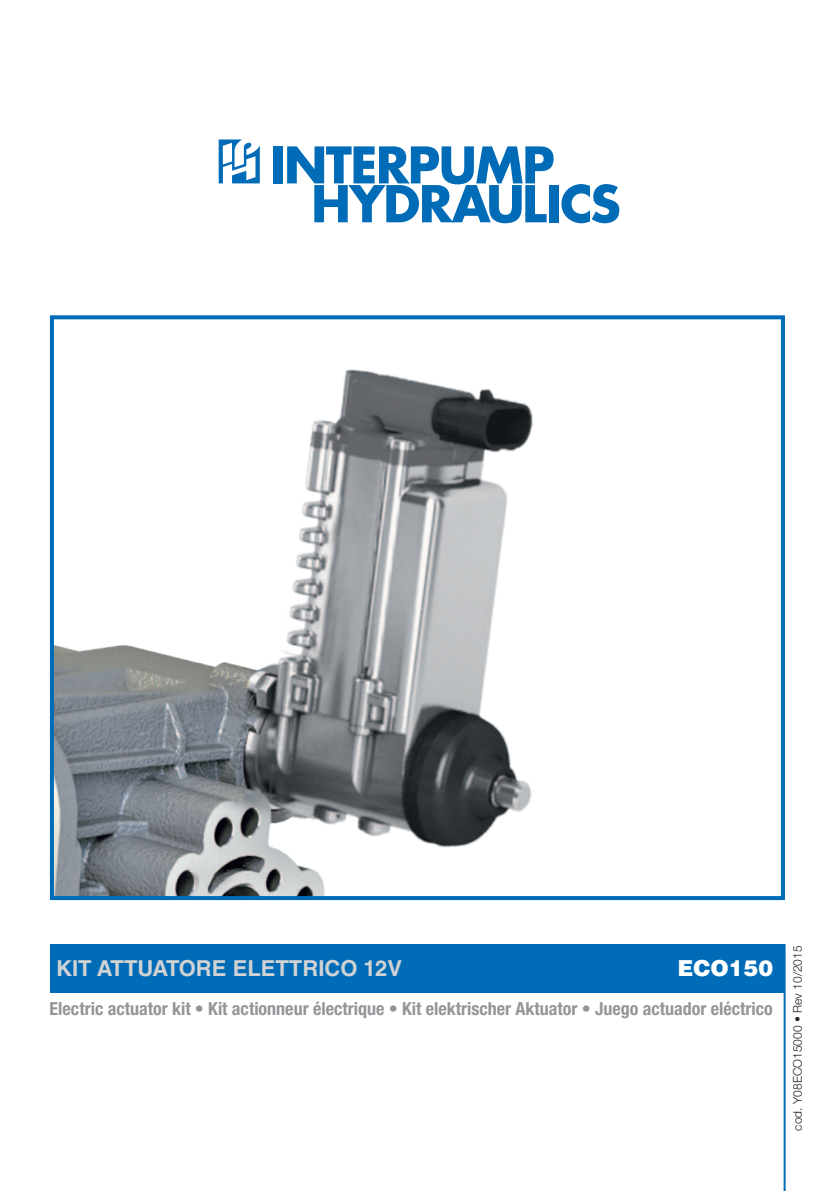
<style>
.page{position:relative;width:840px;height:1191px;background:#fff}
.page>*{position:absolute;margin:0;border:0;box-sizing:border-box;transform-origin:0 0}
.t1{font:700 22px "Helvetica LT Std";color:#d1d2d4}
.t2{font:900 22px "Helvetica LT Std";color:#fff}
.t3{font:700 condensed 18px "Helvetica Neue LT Std";color:#939598}
.t4{font:300 12px "Helvetica Neue LT Std";color:#231f20}
</style>
<div class="page">
<img style="left:55px;top:369px;width:478px;height:526px">
<div style="left:50px;top:315px;width:734px;height:585px;border:4px solid #006cb7"></div>
<hr style="left:783px;top:944px;width:2px;height:247px;background:#006cb7">
<div style="left:548px;top:185px;width:10px;height:37px;background:#006bb6"></div>
<svg style="left:561px;top:184px;width:58px;height:39px"></svg>
<div style="left:272px;top:146px;width:10px;height:37px;background:#006bb6"></div>
<svg style="left:287px;top:146px;width:266px;height:77px"></svg>
<svg style="left:218px;top:139px;width:42px;height:44px"></svg>
<div style="left:50px;top:944px;width:733px;height:48px;background:#006cb7"></div>
<p class="t1" style="left:56px;top:955px;width:347px">KIT ATTUATORE ELETTRICO 12V</p>
<p class="t2" style="left:677px;top:954px;width:97px">ECO150</p>
<p class="t3" style="left:50px;top:998px;width:724px">Electric actuator kit • Kit actionneur électrique • Kit elektrischer Aktuator • Juego actuador eléctrico</p>
<p class="t4" style="left:789px;top:1130px;width:186px;rotate:-90deg">cod. Y08ECO15000 • Rev 10/2015</p>
</div>
